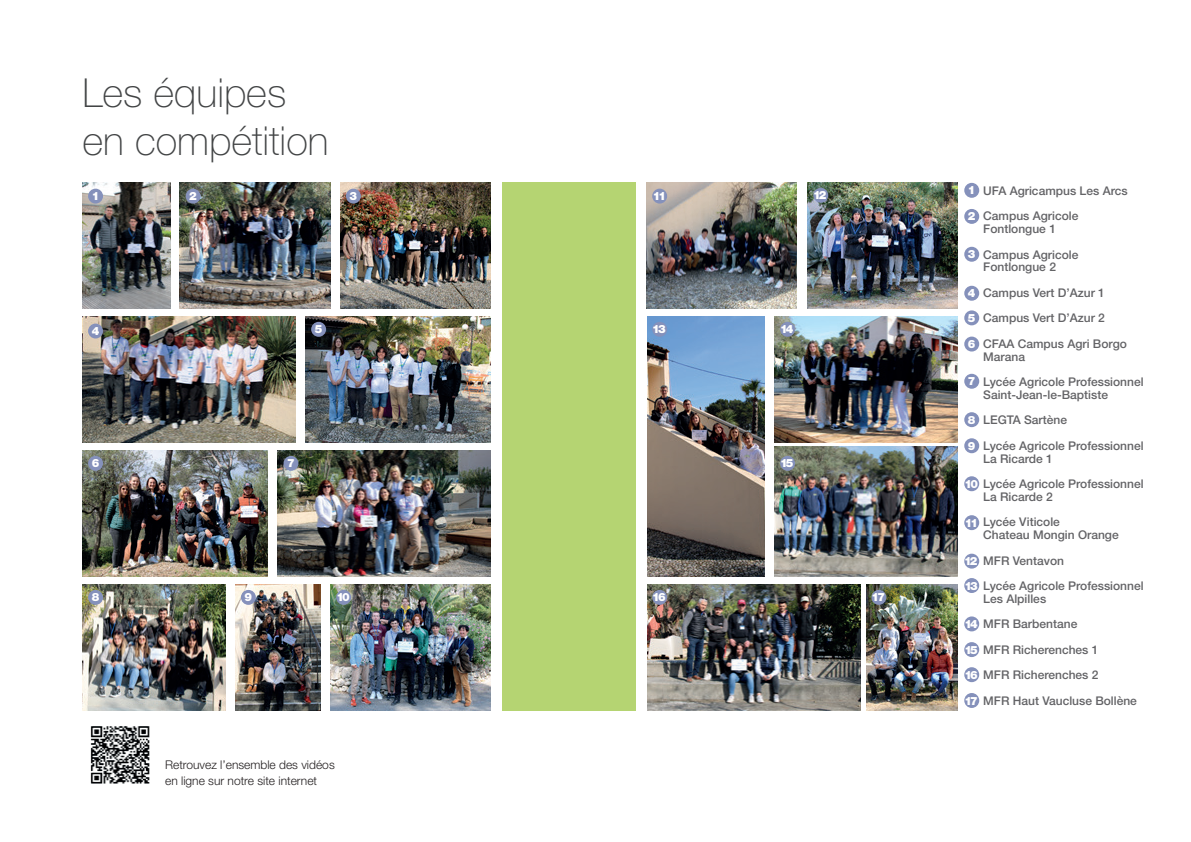
<style>
.page{position:relative;width:1191px;height:842px;background:#fff}
.page>*{position:absolute;margin:0;border:0;box-sizing:border-box;transform-origin:0 0}
.t1{font:100 40px/48px "Helvetica Neue LT Std";color:#424445}
.t2{font:500 12px/25.5px "Helvetica Neue LT Std";color:#636366}
.t3{font:300 12px/16px "Helvetica Neue LT Std";color:#231f20}
.t4{font:900 11.4px "Helvetica Neue LT Std";letter-spacing:-.16em;color:#fff}
.s1{font-weight:900;font-size:11.4px;color:#fff}
</style>
<div class="page">
<img style="left:646px;top:182px;width:151px;height:127px">
<img style="left:807px;top:182px;width:150px;height:127px">
<img style="left:774px;top:316px;width:183px;height:127px">
<img style="left:774px;top:573px;width:183px;height:4px">
<img style="left:647px;top:584px;width:213px;height:127px">
<img style="left:866px;top:584px;width:91px;height:127px">
<img style="left:774px;top:446px;width:183px;height:127px">
<img style="left:647px;top:316px;width:118px;height:261px">
<img style="left:82px;top:182px;width:88px;height:127px">
<img style="left:180px;top:182px;width:150px;height:127px">
<img style="left:340px;top:182px;width:150px;height:127px">
<img style="left:82px;top:316px;width:213px;height:127px">
<img style="left:305px;top:316px;width:185px;height:127px">
<img style="left:82px;top:450px;width:186px;height:127px">
<img style="left:277px;top:450px;width:213px;height:127px">
<img style="left:82px;top:585px;width:143px;height:126px">
<img style="left:235px;top:584px;width:85px;height:127px">
<img style="left:330px;top:584px;width:160px;height:127px">
<div style="left:502px;top:182px;width:133px;height:529px;background:#b5d472"></div>
<img style="left:90px;top:726px;width:60px;height:58px">
<div style="left:964px;top:183px;width:15px;height:15px;background:#8591bb;border-radius:50%"></div>
<div style="left:88px;top:189px;width:15px;height:15px;background:#8591bb;border-radius:50%"></div>
<div style="left:964px;top:209px;width:15px;height:15px;background:#8591bb;border-radius:50%"></div>
<div style="left:186px;top:189px;width:15px;height:15px;background:#8591bb;border-radius:50%"></div>
<div style="left:964px;top:247px;width:15px;height:15px;background:#8591bb;border-radius:50%"></div>
<div style="left:346px;top:189px;width:15px;height:15px;background:#8591bb;border-radius:50%"></div>
<div style="left:964px;top:286px;width:15px;height:15px;background:#8591bb;border-radius:50%"></div>
<div style="left:88px;top:324px;width:15px;height:14px;background:#8591bb;border-radius:50%"></div>
<div style="left:964px;top:310px;width:15px;height:15px;background:#8591bb;border-radius:50%"></div>
<div style="left:311px;top:322px;width:15px;height:15px;background:#8591bb;border-radius:50%"></div>
<div style="left:964px;top:337px;width:15px;height:14px;background:#8591bb;border-radius:50%"></div>
<div style="left:88px;top:456px;width:15px;height:15px;background:#8591bb;border-radius:50%"></div>
<div style="left:964px;top:374px;width:15px;height:15px;background:#8591bb;border-radius:50%"></div>
<div style="left:283px;top:456px;width:15px;height:15px;background:#8591bb;border-radius:50%"></div>
<div style="left:964px;top:412px;width:15px;height:15px;background:#8591bb;border-radius:50%"></div>
<div style="left:88px;top:590px;width:15px;height:15px;background:#8591bb;border-radius:50%"></div>
<div style="left:964px;top:438px;width:15px;height:15px;background:#8591bb;border-radius:50%"></div>
<div style="left:241px;top:590px;width:15px;height:15px;background:#8591bb;border-radius:50%"></div>
<div style="left:964px;top:476px;width:15px;height:15px;background:#8591bb;border-radius:50%"></div>
<div style="left:336px;top:590px;width:15px;height:15px;background:#8591bb;border-radius:50%"></div>
<div style="left:964px;top:515px;width:15px;height:15px;background:#8591bb;border-radius:50%"></div>
<div style="left:652px;top:189px;width:15px;height:15px;background:#8591bb;border-radius:50%"></div>
<div style="left:964px;top:578px;width:15px;height:15px;background:#8591bb;border-radius:50%"></div>
<div style="left:652px;top:322px;width:15px;height:15px;background:#8591bb;border-radius:50%"></div>
<div style="left:964px;top:616px;width:15px;height:15px;background:#8591bb;border-radius:50%"></div>
<div style="left:780px;top:322px;width:15px;height:15px;background:#8591bb;border-radius:50%"></div>
<div style="left:964px;top:642px;width:15px;height:15px;background:#8591bb;border-radius:50%"></div>
<div style="left:780px;top:456px;width:15px;height:15px;background:#8591bb;border-radius:50%"></div>
<div style="left:964px;top:667px;width:15px;height:15px;background:#8591bb;border-radius:50%"></div>
<div style="left:652px;top:590px;width:15px;height:15px;background:#8591bb;border-radius:50%"></div>
<div style="left:964px;top:693px;width:15px;height:15px;background:#8591bb;border-radius:50%"></div>
<div style="left:871px;top:590px;width:15px;height:15px;background:#8591bb;border-radius:50%"></div>
<div style="left:964px;top:554px;width:15px;height:15px;background:#8591bb;border-radius:50%"></div>
<div style="left:813px;top:188px;width:15px;height:15px;background:#8591bb;border-radius:50%"></div>
<h1 class="t1" style="left:82px;top:68px;width:248px">Les équipes en compétition</h1>
<p class="t4" style="left:92px;top:189px;width:9px">1</p>
<p class="t4" style="left:189px;top:189px;width:9px">2</p>
<p class="t4" style="left:349px;top:189px;width:9px">3</p>
<p class="t4" style="left:92px;top:324px;width:9px">4</p>
<p class="t4" style="left:315px;top:322px;width:9px">5</p>
<p class="t4" style="left:92px;top:457px;width:9px">6</p>
<p class="t4" style="left:287px;top:457px;width:9px">7</p>
<p class="t4" style="left:92px;top:591px;width:9px">8</p>
<p class="t4" style="left:245px;top:591px;width:9px">9</p>
<p class="t4" style="left:336px;top:591px;width:15px">10</p>
<p class="t4" style="left:652px;top:189px;width:15px">11</p>
<p class="t4" style="left:652px;top:322px;width:15px">13</p>
<p class="t4" style="left:652px;top:591px;width:15px">16</p>
<p class="t4" style="left:813px;top:188px;width:15px">12</p>
<p class="t4" style="left:780px;top:322px;width:15px">14</p>
<p class="t4" style="left:780px;top:457px;width:15px">15</p>
<p class="t4" style="left:871px;top:591px;width:15px">17</p>
<p class="t2" style="left:983px;top:178px;width:146px">UFA Agricampus Les Arcs<br>Campus Agricole</p>
<p class="t2" style="left:983px;top:216px;width:97px">Fontlongue 1<br>Campus Agricole</p>
<p class="t2" style="left:983px;top:254px;width:145px">Fontlongue 2<br>Campus Vert D’Azur 1<br>Campus Vert D’Azur 2<br>CFAA Campus Agri Borgo</p>
<p class="t2" style="left:983px;top:344px;width:162px">Marana<br>Lycée Agricole Professionnel</p>
<p class="t2" style="left:983px;top:382px;width:162px">Saint-Jean-le-Baptiste<br>LEGTA Sartène<br>Lycée Agricole Professionnel</p>
<p class="t2" style="left:964px;top:446px;width:181px;text-indent:19px">La Ricarde 1<br><span class="s1">10</span> Lycée Agricole Professionnel</p>
<p class="t2" style="left:964px;top:484px;width:97px;text-indent:18px">La Ricarde 2<br><span class="s1">11</span> Lycée Viticole</p>
<p class="t2" style="left:983px;top:522px;width:162px">Chateau Mongin Orange<br>MFR Ventavon<br>Lycée Agricole Professionnel</p>
<p class="t2" style="left:983px;top:586px;width:155px">Les Alpilles<br>MFR Barbentane<br>MFR Richerenches 1<br>MFR Richerenches 2<br>MFR Haut Vaucluse Bollène</p>
<p class="t4" style="left:968px;top:184px;width:9px">1</p>
<p class="t4" style="left:968px;top:210px;width:9px">2</p>
<p class="t4" style="left:968px;top:247px;width:9px">3</p>
<p class="t4" style="left:968px;top:286px;width:9px">4</p>
<p class="t4" style="left:968px;top:311px;width:9px">5</p>
<p class="t4" style="left:968px;top:337px;width:9px">6</p>
<p class="t4" style="left:968px;top:374px;width:9px">7</p>
<p class="t4" style="left:968px;top:413px;width:9px">8</p>
<p class="t4" style="left:968px;top:439px;width:9px">9</p>
<p class="t4" style="left:964px;top:554px;width:15px">12</p>
<p class="t4" style="left:964px;top:579px;width:15px">13</p>
<p class="t4" style="left:964px;top:617px;width:15px">14</p>
<p class="t4" style="left:964px;top:643px;width:15px">15</p>
<p class="t4" style="left:964px;top:668px;width:15px">16</p>
<p class="t4" style="left:964px;top:694px;width:15px">17</p>
<p class="t3" style="left:165px;top:757px;width:171px">Retrouvez l’ensemble des vidéos en ligne sur notre site internet</p>
</div>
